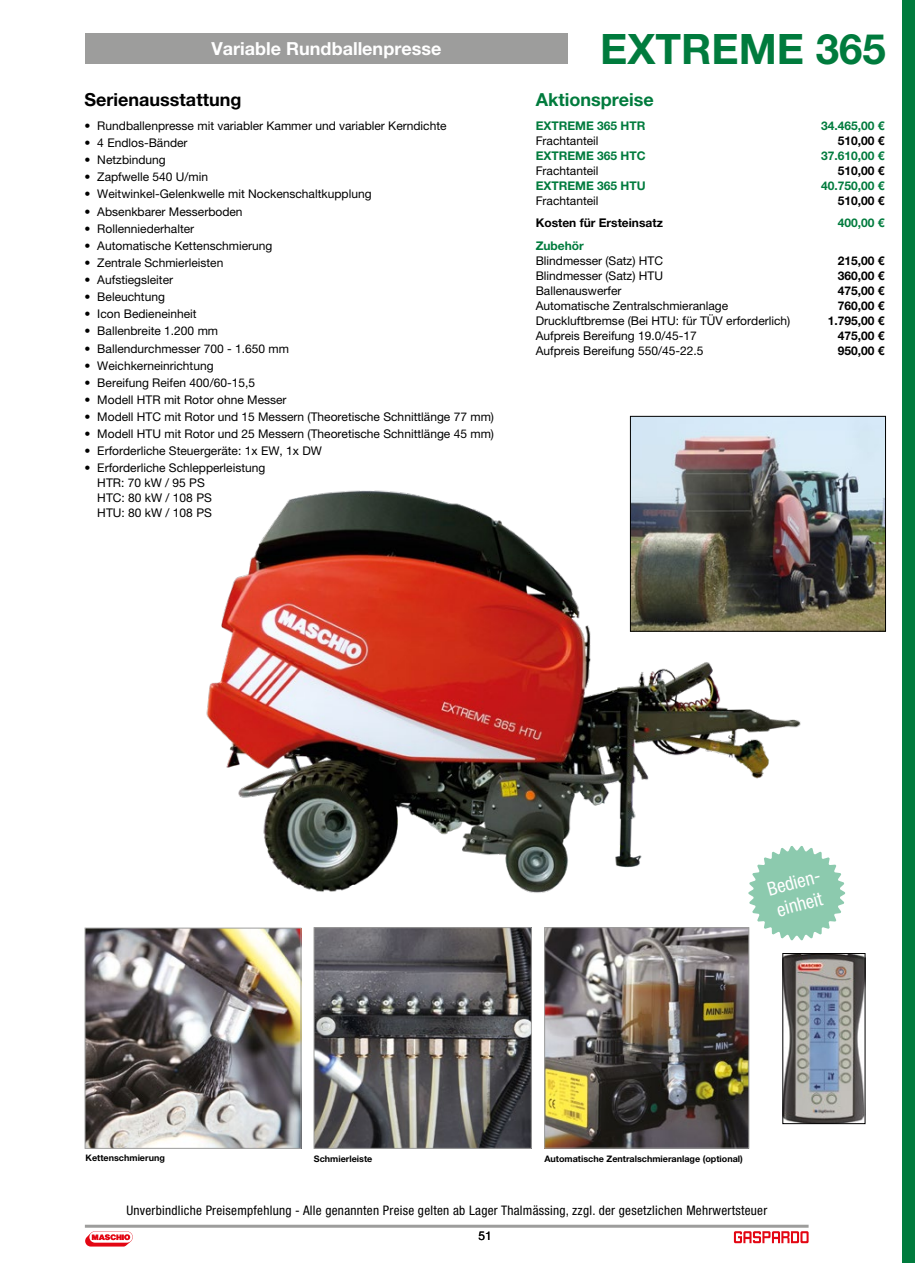
<style>
.page{position:relative;width:915px;height:1263px;background:#fff}
.page>*{position:absolute;margin:0;border:0;box-sizing:border-box;transform-origin:0 0}
.t1{font:700 42px "Helvetica Neue LT Pro";color:#007b3d}
.t2{font:condensed 18.75px/22.5px "Helvetica Neue LT Pro";color:#fff}
.t3{font:700 18px "Helvetica Neue LT Pro";color:#fff}
.t4{font:700 18px "Helvetica Neue LT Pro";color:#000}
.t5{font:700 18px "Helvetica Neue LT Pro";color:#007b3d}
.t6{font:condensed 13.2px "Helvetica Neue LT Pro";letter-spacing:.02em;color:#000}
.t7{font:12px/15px "Helvetica Neue LT Pro";color:#000}
.t8{font:700 12px "Helvetica Neue LT Pro";color:#000}
.t9{font:700 12px "Helvetica Neue LT Pro";color:#007b3d}
.t10{font:12px "Helvetica Neue";color:#000}
.t11{font:700 9px "Helvetica Neue LT Pro";color:#000}
</style>
<div class="page">
<div style="left:901px;top:0;width:13px;height:1263px;background:#007b3d"></div>
<svg style="left:85px;top:1231px;width:48px;height:15px"></svg>
<hr style="left:85px;top:1225px;width:723px;height:3px;background:#9d9d9c">
<svg style="left:733px;top:1231px;width:75px;height:12px"></svg>
<img style="left:167px;top:426px;width:673px;height:504px">
<div style="left:85px;top:33px;width:482px;height:31px;background:#9d9d9c"></div>
<img style="left:316px;top:929px;width:213px;height:217px">
<div style="left:314px;top:927px;width:217px;height:221px;border:1px solid #9d9d9c"></div>
<img style="left:546px;top:929px;width:200px;height:217px">
<div style="left:544px;top:927px;width:204px;height:221px;border:1px solid #9d9d9c"></div>
<img style="left:87px;top:930px;width:212px;height:216px">
<div style="left:85px;top:928px;width:216px;height:220px;border:1px solid #9d9d9c"></div>
<img style="left:632px;top:418px;width:251px;height:211px">
<div style="left:630px;top:416px;width:255px;height:215px;border:1px solid #000"></div>
<img style="left:784px;top:955px;width:78px;height:167px">
<div style="left:782px;top:953px;width:82px;height:171px;border:1px solid #000"></div>
<svg style="left:747px;top:845px;width:98px;height:95px"></svg>
<h3 class="t3" style="left:211px;top:37px;width:231px">Variable Rundballenpresse</h3>
<h1 class="t1" style="left:600px;top:23px;width:287px">EXTREME 365</h1>
<h3 class="t4" style="left:84px;top:89px;width:158px">Serienausstattung</h3>
<p class="t7" style="left:84px;top:118px;width:363px">• Rundballenpresse mit variabler Kammer und variabler Kerndichte</p>
<p class="t7" style="left:84px;top:135px;width:104px">• 4 Endlos-Bänder</p>
<p class="t7" style="left:84px;top:152px;width:83px">• Netzbindung</p>
<p class="t7" style="left:84px;top:169px;width:125px">• Zapfwelle 540 U/min</p>
<p class="t7" style="left:84px;top:186px;width:288px">• Weitwinkel-Gelenkwelle mit Nockenschaltkupplung</p>
<p class="t7" style="left:84px;top:204px;width:159px">• Absenkbarer Messerboden</p>
<p class="t7" style="left:84px;top:221px;width:111px">• Rollenniederhalter</p>
<p class="t7" style="left:84px;top:238px;width:189px">• Automatische Kettenschmierung</p>
<p class="t7" style="left:84px;top:255px;width:140px">• Zentrale Schmierleisten</p>
<p class="t7" style="left:84px;top:272px;width:90px">• Aufstiegsleiter</p>
<p class="t7" style="left:84px;top:289px;width:82px">• Beleuchtung</p>
<p class="t7" style="left:84px;top:306px;width:114px">• Icon Bedieneinheit</p>
<p class="t7" style="left:84px;top:323px;width:135px">• Ballenbreite 1.200 mm</p>
<p class="t7" style="left:84px;top:341px;width:206px">• Ballendurchmesser 700 - 1.650 mm</p>
<p class="t7" style="left:84px;top:358px;width:131px">• Weichkerneinrichtung</p>
<p class="t7" style="left:84px;top:375px;width:172px">• Bereifung Reifen 400/60-15,5</p>
<p class="t7" style="left:84px;top:392px;width:203px">• Modell HTR mit Rotor ohne Messer</p>
<p class="t7" style="left:84px;top:409px;width:411px">• Modell HTC mit Rotor und 15 Messern (Theoretische Schnittlänge 77 mm)</p>
<p class="t7" style="left:84px;top:426px;width:411px">• Modell HTU mit Rotor und 25 Messern (Theoretische Schnittlänge 45 mm)</p>
<p class="t7" style="left:84px;top:443px;width:239px">• Erforderliche Steuergeräte: 1x EW, 1x DW</p>
<p class="t7" style="left:97px;top:460px;width:170px;text-indent:-13px">• Erforderliche Schlepperleistung<br>HTR: 70 kW / 95 PS<br>HTC: 80 kW / 108 PS<br>HTU: 80 kW / 108 PS</p>
<h3 class="t5" style="left:535px;top:89px;width:119px">Aktionspreise</h3>
<p class="t9" style="left:535px;top:118px;width:111px">EXTREME 365 HTR</p>
<p class="t9" style="left:820px;top:118px;width:65px">34.465,00 €</p>
<p class="t7" style="left:535px;top:133px;width:64px">Frachtanteil</p>
<p class="t8" style="left:837px;top:133px;width:48px">510,00 €</p>
<p class="t9" style="left:535px;top:148px;width:112px">EXTREME 365 HTC</p>
<p class="t9" style="left:820px;top:148px;width:65px">37.610,00 €</p>
<p class="t7" style="left:535px;top:163px;width:64px">Frachtanteil</p>
<p class="t8" style="left:837px;top:163px;width:48px">510,00 €</p>
<p class="t9" style="left:535px;top:178px;width:112px">EXTREME 365 HTU</p>
<p class="t9" style="left:820px;top:178px;width:65px">40.750,00 €</p>
<p class="t7" style="left:535px;top:193px;width:64px">Frachtanteil</p>
<p class="t8" style="left:837px;top:193px;width:48px">510,00 €</p>
<p class="t8" style="left:535px;top:216px;width:129px">Kosten für Ersteinsatz</p>
<p class="t9" style="left:837px;top:216px;width:48px">400,00 €</p>
<p class="t9" style="left:535px;top:238px;width:50px">Zubehör</p>
<p class="t7" style="left:535px;top:253px;width:129px">Blindmesser (Satz) HTC</p>
<p class="t8" style="left:837px;top:253px;width:48px">215,00 €</p>
<p class="t7" style="left:535px;top:268px;width:129px">Blindmesser (Satz) HTU</p>
<p class="t8" style="left:837px;top:268px;width:48px">360,00 €</p>
<p class="t7" style="left:535px;top:283px;width:87px">Ballenauswerfer</p>
<p class="t8" style="left:837px;top:283px;width:48px">475,00 €</p>
<p class="t7" style="left:535px;top:298px;width:194px">Automatische Zentralschmieranlage</p>
<p class="t8" style="left:837px;top:298px;width:48px">760,00 €</p>
<p class="t7" style="left:535px;top:313px;width:256px">Druckluftbremse (Bei HTU: für TÜV erforderlich)</p>
<p class="t8" style="left:827px;top:313px;width:58px">1.795,00 €</p>
<p class="t7" style="left:535px;top:328px;width:163px">Aufpreis Bereifung 19.0/45-17</p>
<p class="t8" style="left:837px;top:328px;width:48px">475,00 €</p>
<p class="t7" style="left:535px;top:343px;width:169px">Aufpreis Bereifung 550/45-22.5</p>
<p class="t8" style="left:837px;top:343px;width:48px">950,00 €</p>
<h2 class="t2" style="left:764px;top:878px;width:59px;rotate:-15deg">Bedien&shy;einheit</h2>
<p class="t11" style="left:86px;top:1152px;width:81px">Kettenschmierung</p>
<p class="t11" style="left:314px;top:1153px;width:60px">Schmierleiste</p>
<p class="t11" style="left:544px;top:1153px;width:200px">Automatische Zentralschmieranlage (optional)</p>
<p class="t6" style="left:126px;top:1202px;width:642px">Unverbindliche Preisempfehlung - Alle genannten Preise gelten ab Lager Thalmässing, zzgl. der gesetzlichen Mehrwertsteuer</p>
<p class="t10" style="left:478px;top:1227px;width:15px">51</p>
</div>
